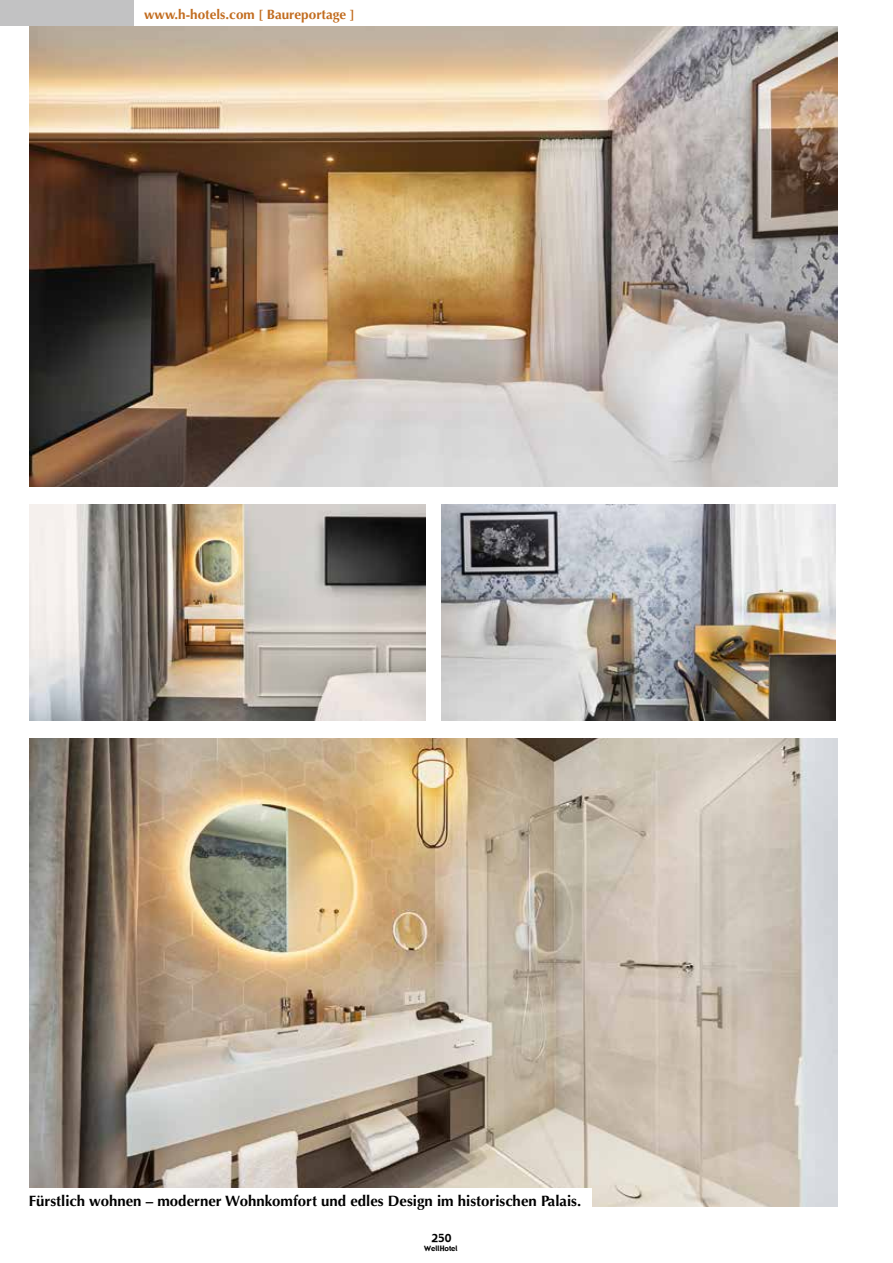
<style>
.page{position:relative;width:893px;height:1263px;background:#fff}
.page>*{position:absolute;margin:0;border:0;box-sizing:border-box;transform-origin:0 0}
.t1{font:700 15px "Optima";color:#000}
.t2{font:700 13.5px "Optima";color:#c26c1f}
.t3{font:10.95px "Gadget";color:#000}
.t4{font:7.2px "Gadget";color:#000}
</style>
<div class="page">
<img style="left:30px;top:504px;width:395px;height:216px">
<img style="left:441px;top:504px;width:395px;height:216px">
<img style="left:30px;top:738px;width:808px;height:468px">
<img style="left:30px;top:26px;width:808px;height:460px">
<div style="left:29px;top:1188px;width:563px;height:28px;background:#fff"></div>
<div style="left:0;top:0;width:134px;height:26px;background:#c2c2c3"></div>
<p class="t2" style="left:144px;top:7px;width:212px">www.h-hotels.com [ Baureportage ]</p>
<p class="t1" style="left:29px;top:1192px;width:554px">Fürstlich wohnen – moderner Wohnkomfort und edles Design im historischen Palais.</p>
<p class="t4" style="left:424px;top:1244px;width:35px">WellHotel</p>
<p class="t3" style="left:431px;top:1231px;width:22px">250</p>
</div>
